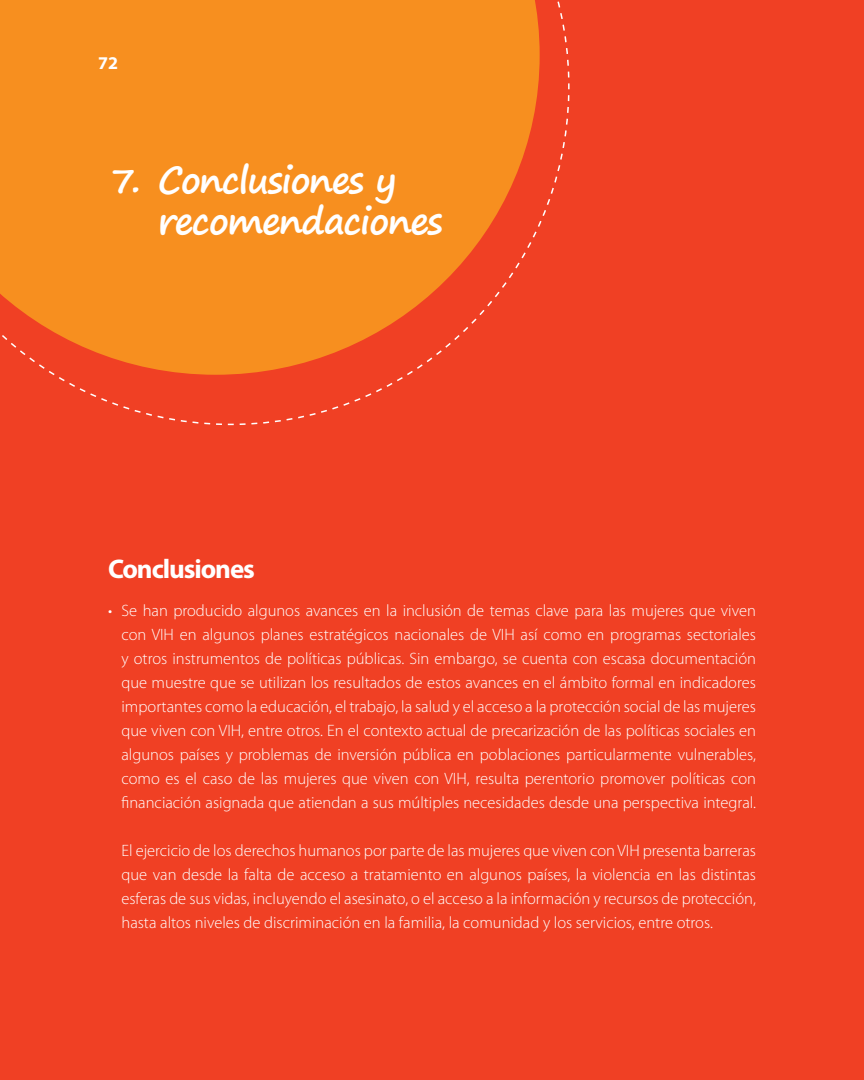
<style>
.page{position:relative;width:864px;height:1080px;background:#f04024}
.page>*{position:absolute;margin:0;border:0;box-sizing:border-box;transform-origin:0 0}
.t1{font:700 36px/41.2px "Segoe Print";letter-spacing:-.04em;color:#fff}
.t2{font:700 27px "Myriad Pro";letter-spacing:-.04em;color:#fff}
.t3{font:700 18px "Myriad Pro";color:#fff}
.t4{font:300 16.5px/24px "Myriad Pro";color:#fff;text-align:justify}
</style>
<div class="page">
<svg style="left:0;top:0;width:570px;height:426px"></svg>
<div style="left:85px;top:40px;width:46px;height:46px;background:#f78f1f;border-radius:50%"></div>
<p class="t3" style="left:98px;top:51px;width:21px">72</p>
<h1 class="t1" style="left:158px;top:158px;width:287px;text-indent:-48px">7. Conclusiones y recomendaciones</h1>
<h2 class="t2" style="left:108px;top:552px;width:148px">Conclusiones</h2>
<p class="t4" style="left:121px;top:599px;width:636px;text-indent:-13px">• Se han producido algunos avances en la inclusión de temas clave para las mujeres que viven con VIH en algunos planes estratégicos nacionales de VIH así como en programas sectoriales y otros instrumentos de políticas públicas. Sin embargo, se cuenta con escasa documentación que muestre que se utilizan los resultados de estos avances en el ámbito formal en indicadores importantes como la educación, el trabajo, la salud y el acceso a la protección social de las mujeres que viven con VIH, entre otros. En el contexto actual de precarización de las políticas sociales en algunos países y problemas de inversión pública en poblaciones particularmente vulnerables, como es el caso de las mujeres que viven con VIH, resulta perentorio promover políticas con financiación asignada que atiendan a sus múltiples necesidades desde una perspectiva integral.</p>
<p class="t4" style="left:121px;top:839px;width:636px">El ejercicio de los derechos humanos por parte de las mujeres que viven con VIH presenta barreras que van desde la falta de acceso a tratamiento en algunos países, la violencia en las distintas esferas de sus vidas, incluyendo el asesinato, o el acceso a la información y recursos de protección, hasta altos niveles de discriminación en la familia, la comunidad y los servicios, entre otros.</p>
</div>
